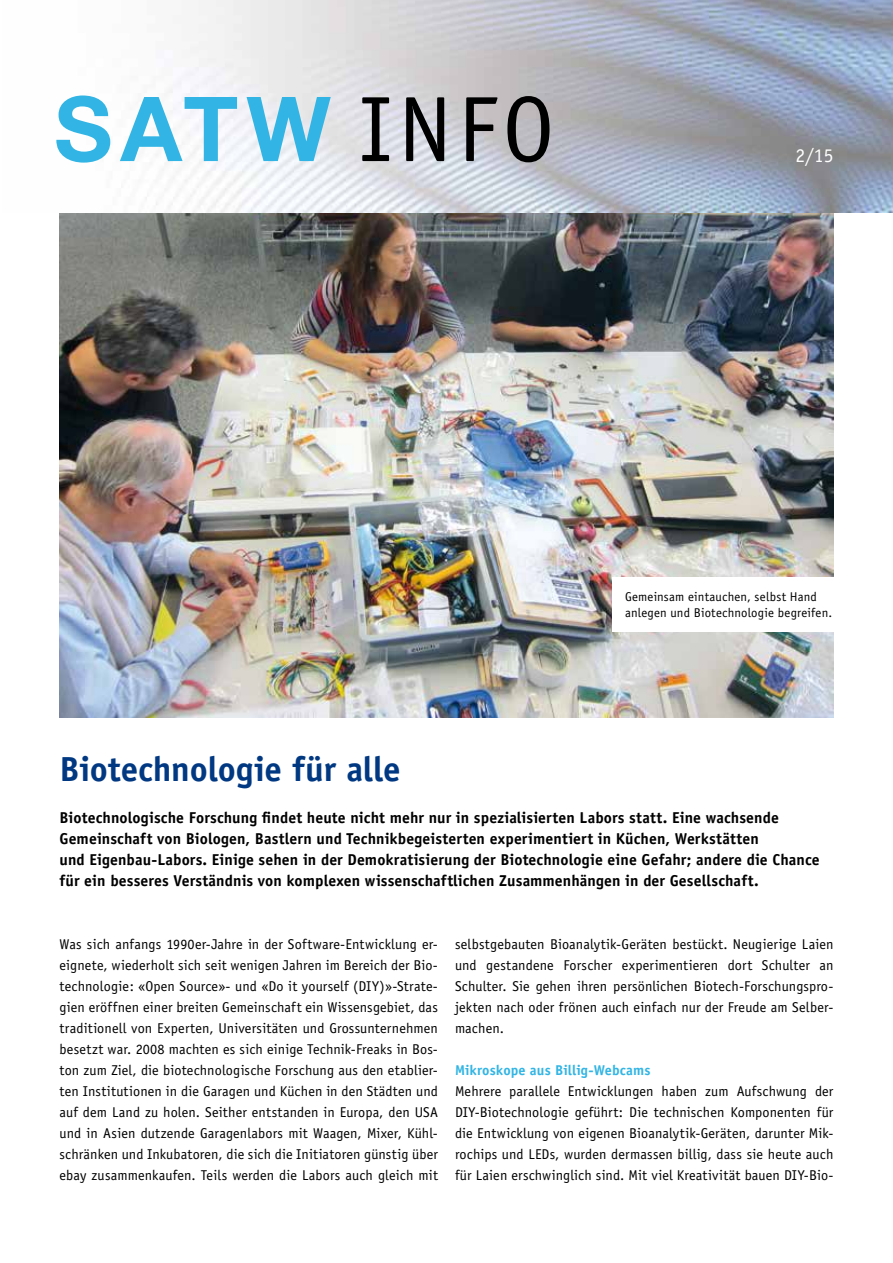
<style>
.page{position:relative;width:893px;height:1263px;background:#fff}
.page>*{position:absolute;margin:0;border:0;box-sizing:border-box;transform-origin:0 0}
.t1{font:700 89.7px "Helvetica Neue";color:#32b5e4}
.t2{font:700 34.8px "Officina Sans";letter-spacing:-.005em;color:#003882}
.t3{font:19.5px "Officina Sans";color:#fff}
.t4{font:700 15.75px/21px "Officina Sans";letter-spacing:.005em;color:#000}
.t5{font:14.25px/21px "Officina Sans";letter-spacing:.01em;color:#000;text-align:justify}
.t6{font:700 14.25px "Officina Sans";letter-spacing:.01em;color:#32b5e4}
.t7{font:12.75px/15.3px "Officina Sans";letter-spacing:.015em;color:#000}
.s1{font-family:"Officina Sans";font-weight:400;font-size:93px;color:#000}
</style>
<div class="page">
<img style="left:60px;top:213px;width:773px;height:505px">
<img style="left:146px;top:0;width:747px;height:213px">
<div style="left:612px;top:577px;width:226px;height:54px;background:#fff"></div>
<h1 class="t1" style="left:54px;top:74px;width:502px">SATW <span class="s1">INFO</span></h1>
<h3 class="t3" style="left:795px;top:144px;width:39px">2/15</h3>
<h2 class="t2" style="left:60px;top:747px;width:343px">Biotechnologie für alle</h2>
<p class="t7" style="left:625px;top:589px;width:208px">Gemeinsam eintauchen, selbst Hand anlegen und Biotechnologie begreifen.</p>
<p class="t4" style="left:60px;top:807px;width:762px">Biotechnologische Forschung findet heute nicht mehr nur in spezialisierten Labors statt. Eine wachsende Gemeinschaft von Biologen, Bastlern und Technikbegeisterten experimentiert in Küchen, Werkstätten<br>und Eigenbau-Labors. Einige sehen in der Demokratisierung der Biotechnologie eine Gefahr; andere die Chance für ein besseres Verständnis von komplexen wissenschaftlichen Zusammenhängen in der Gesellschaft.</p>
<p class="t5" style="left:60px;top:933px;width:380px">Was sich anfangs 1990er-Jahre in der Software-Entwicklung er&shy;eignete, wiederholt sich seit wenigen Jahren im Bereich der Bio&shy;technologie: «Open Source»- und «Do it yourself (DIY)»-Strate&shy;gien eröffnen einer breiten Gemeinschaft ein Wissensgebiet, das traditionell von Experten, Universitäten und Grossunternehmen besetzt war. 2008 machten es sich einige Technik-Freaks in Bos&shy;ton zum Ziel, die biotechnologische Forschung aus den etablier&shy;ten Institutionen in die Garagen und Küchen in den Städten und auf dem Land zu holen. Seither entstanden in Europa, den USA und in Asien dutzende Garagenlabors mit Waagen, Mixer, Kühl&shy;schränken und Inkubatoren, die sich die Initiatoren günstig über ebay zusammenkaufen. Teils werden die Labors auch gleich mit</p>
<p class="t5" style="left:455px;top:933px;width:380px">selbstgebauten Bioanalytik-Geräten bestückt. Neugierige Laien und gestandene Forscher experimentieren dort Schulter an Schulter. Sie gehen ihren persönlichen Biotech-Forschungspro&shy;jekten nach oder frönen auch einfach nur der Freude am Selber&shy;machen.</p>
<p class="t6" style="left:455px;top:1061px;width:197px">Mikroskope aus Billig-Webcams</p>
<p class="t5" style="left:455px;top:1080px;width:380px">Mehrere parallele Entwicklungen haben zum Aufschwung der DIY-Biotechnologie geführt: Die technischen Komponenten für die Entwicklung von eigenen Bioanalytik-Geräten, darunter Mik&shy;rochips und LEDs, wurden dermassen billig, dass sie heute auch für Laien erschwinglich sind. Mit viel Kreativität bauen DIY-Bio-</p>
</div>
